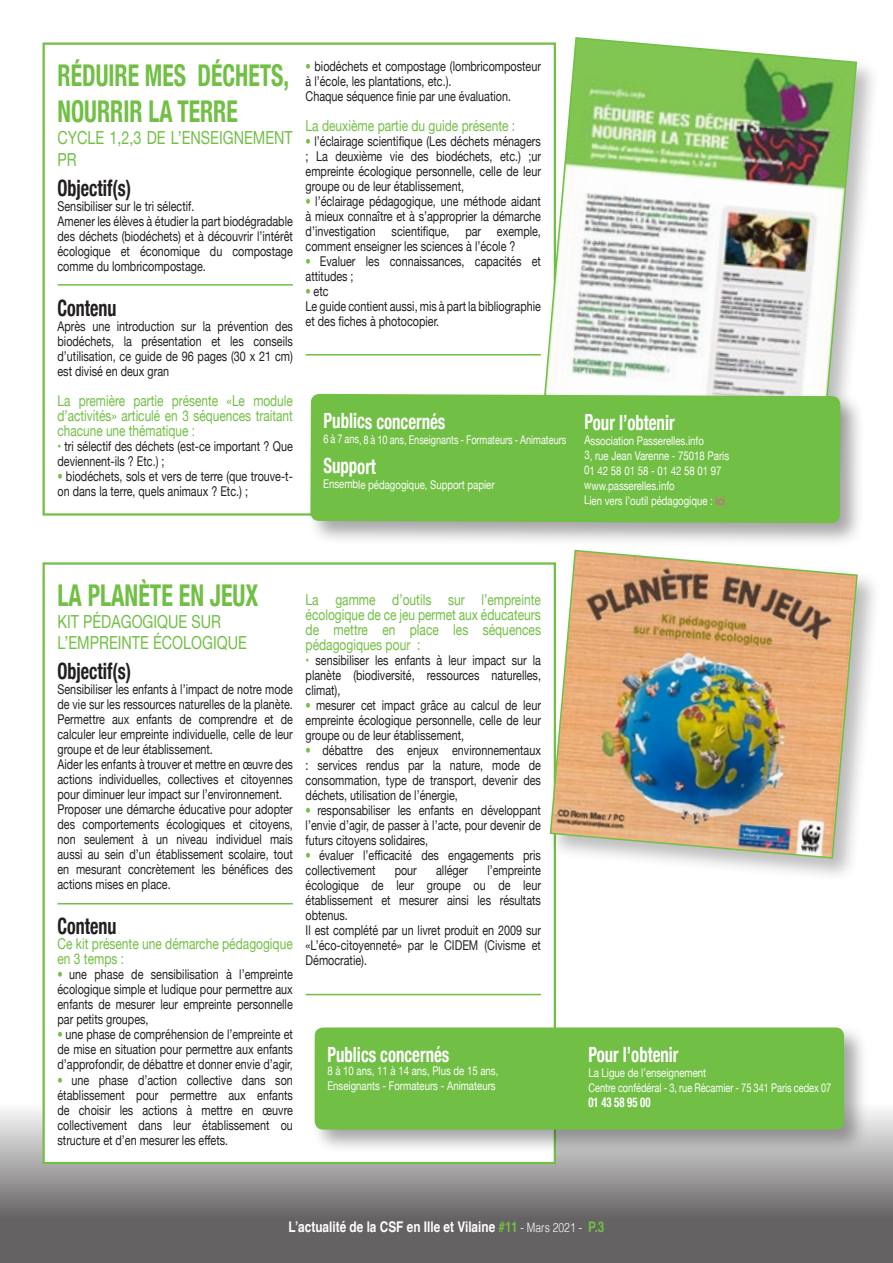
<style>
.page{position:relative;width:893px;height:1263px;background:#fff}
.page>*{position:absolute;margin:0;border:0;box-sizing:border-box;transform-origin:0 0}
.t1{font:700 condensed 30px "Helvetica Neue";color:#71bf44;scale:.79 1}
.t2{font:700 condensed 30px "Helvetica Neue";color:#71bf44;scale:.8 1}
.t3{font:700 condensed 22.5px "Helvetica Neue";color:#231f20;scale:.8 1}
.t4{font:700 condensed 21px "Helvetica Neue";letter-spacing:-.01em;color:#fff;scale:.8 1}
.t5{font:18px/21.6px "Helvetica Neue";color:#71bf44;scale:.8 1}
.t6{font:15px/15px "Helvetica Neue";color:#71bf44;scale:.8 1}
.t7{font:15px/15px "Helvetica Neue";color:#71bf44;text-align:justify;scale:.79 1}
.t8{font:700 14.7px "Helvetica";color:#fff;scale:.8 1}
.t9{font:13.5px/15px "Helvetica Neue";color:#231f20;text-align:justify;scale:.8 1}
.t10{font:700 condensed 13.5px "Helvetica Neue";color:#fff;scale:.8 1}
.t11{font:12px "Helvetica Neue";letter-spacing:-.01em;color:#fff;scale:.8 1}
.t12{font:12px "Helvetica Neue";letter-spacing:-.01em;color:#fff;scale:.76 1}
.t13{font:12px "Helvetica Neue";letter-spacing:-.01em;color:#fff;scale:.77 1}
.s1{color:#71bf44}
.s2{font-weight:700;font-stretch:condensed;color:#71bf44}
.s3{color:#ed4c9c}
.s4{font-weight:300;font-size:12.9px}
</style>
<div class="page">
<svg style="left:0;top:1095px;width:893px;height:168px;background:#7f7d7d"></svg>
<div style="left:44px;top:563px;width:511px;height:600px;background:#fff"></div>
<hr style="left:58px;top:903px;width:235px;height:1px;background:#71bf44">
<hr style="left:306px;top:994px;width:235px;height:1px;background:#71bf44">
<hr style="left:58px;top:284px;width:235px;height:2px;background:#71bf44">
<hr style="left:306px;top:354px;width:235px;height:1px;background:#71bf44">
<div style="left:547px;top:547px;width:335px;height:335px;background:#231f20;opacity:.3"></div>
<img style="left:549px;top:549px;width:310px;height:310px">
<div style="left:537px;top:34px;width:344px;height:453px;background:#231f20;opacity:.3"></div>
<img style="left:539px;top:36px;width:319px;height:354px">
<div style="left:307px;top:390px;width:558px;height:158px;background:#231f20;opacity:.4"></div>
<div style="left:310px;top:394px;width:530px;height:129px;background:#71bf44"></div>
<div style="left:311px;top:1024px;width:558px;height:130px;background:#231f20;opacity:.4"></div>
<div style="left:315px;top:1027px;width:529px;height:102px;background:#71bf44;border-radius:9px"></div>
<p class="t1" style="left:58px;top:51px;width:295px">RÉDUIRE MES DÉCHETS,</p>
<p class="t1" style="left:58px;top:87px;width:230px">NOURRIR LA TERRE</p>
<p class="t5" style="left:58px;top:128px;width:296px">CYCLE 1,2,3 DE L’ENSEIGNEMENT<br>PR</p>
<p class="t3" style="left:58px;top:169px;width:94px">Objectif(s)</p>
<p class="t9" style="left:58px;top:199px;width:172px">Sensibiliser sur le tri sélectif.</p>
<p class="t9" style="left:58px;top:214px;width:296px">Amener les élèves à étudier la part biodégradable des déchets (biodéchets) et à découvrir l’intérêt écologique et économique du compostage comme du lombricompostage.</p>
<p class="t3" style="left:58px;top:289px;width:75px">Contenu</p>
<p class="t9" style="left:58px;top:319px;width:296px">Après une introduction sur la prévention des biodéchets, la présentation et les conseils d’utilisation, ce guide de 96 pages (30 x 21 cm) est divisé en deux gran</p>
<p class="t7" style="left:58px;top:394px;width:299px">La première partie présente «Le module d’activités» articulé en 3 séquences traitant chacune une thématique :</p>
<p class="t9" style="left:58px;top:439px;width:296px"><span class="s1">•</span> tri sélectif des déchets (est-ce important ? Que deviennent-ils ? Etc.) ;</p>
<p class="t9" style="left:58px;top:469px;width:296px"><span class="s2">•</span> biodéchets, sols et vers de terre (que trouve-t&shy;on dans la terre, quels animaux ? Etc.) ;</p>
<p class="t9" style="left:306px;top:59px;width:296px"><span class="s2">•</span> biodéchets et compostage (lombricomposteur à l’école, les plantations, etc.).</p>
<p class="t9" style="left:306px;top:89px;width:258px">Chaque séquence finie par une évaluation.</p>
<p class="t6" style="left:306px;top:119px;width:264px">La deuxième partie du guide présente :</p>
<p class="t9" style="left:306px;top:134px;width:296px"><span class="s2">•</span> l’éclairage scientifique (Les déchets ménagers ; La deuxième vie des biodéchets, etc.) ;ur empreinte écologique personnelle, celle de leur groupe ou de leur établissement,</p>
<p class="t9" style="left:306px;top:194px;width:296px"><span class="s2">•</span> l’éclairage pédagogique, une méthode aidant à mieux connaître et à s’approprier la démarche d’investigation scientifique, par exemple, comment enseigner les sciences à l’école ?</p>
<p class="t9" style="left:306px;top:254px;width:296px"><span class="s2">•</span> Evaluer les connaissances, capacités et attitudes ;</p>
<p class="t9" style="left:306px;top:284px;width:30px"><span class="s2">•</span> etc</p>
<p class="t9" style="left:306px;top:299px;width:296px">Le guide contient aussi, mis à part la bibliographie et des fiches à photocopier.</p>
<p class="t4" style="left:324px;top:404px;width:154px">Publics concernés</p>
<p class="t12" style="left:323px;top:431px;width:321px">6 à 7 ans, 8 à 10 ans, Enseignants - Formateurs - Animateurs</p>
<p class="t4" style="left:323px;top:448px;width:67px">Support</p>
<p class="t11" style="left:323px;top:476px;width:216px">Ensemble pédagogique, Support papier</p>
<p class="t4" style="left:584px;top:405px;width:114px">Pour l’obtenir</p>
<p class="t11" style="left:584px;top:432px;width:151px">Association Passerelles.info</p>
<p class="t11" style="left:584px;top:447px;width:183px">3, rue Jean Varenne - 75018 Paris</p>
<p class="t11" style="left:584px;top:462px;width:173px">01 42 58 01 58 - 01 42 58 01 97</p>
<p class="t11" style="left:584px;top:477px;width:115px">www.passerelles.info</p>
<p class="t11" style="left:584px;top:492px;width:178px">Lien vers l’outil pédagogique : <span class="s3">ici</span></p>
<p class="t2" style="left:58px;top:571px;width:253px">LA PLANÈTE EN JEUX</p>
<p class="t5" style="left:58px;top:612px;width:206px">KIT PÉDAGOGIQUE SUR</p>
<p class="t5" style="left:58px;top:633px;width:238px">L’EMPREINTE ÉCOLOGIQUE</p>
<p class="t3" style="left:58px;top:653px;width:94px">Objectif(s)</p>
<p class="t9" style="left:58px;top:683px;width:296px">Sensibiliser les enfants à l’impact de notre mode de vie sur les ressources naturelles de la planète.</p>
<p class="t9" style="left:58px;top:713px;width:296px">Permettre aux enfants de comprendre et de calculer leur empreinte individuelle, celle de leur groupe et de leur établissement.</p>
<p class="t9" style="left:58px;top:758px;width:296px">Aider les enfants à trouver et mettre en œuvre des actions individuelles, collectives et citoyennes pour diminuer leur impact sur l’environnement.</p>
<p class="t9" style="left:58px;top:803px;width:296px">Proposer une démarche éducative pour adopter des comportements écologiques et citoyens, non seulement à un niveau individuel mais aussi au sein d’un établissement scolaire, tout en mesurant concrètement les bénéfices des actions mises en place.</p>
<p class="t3" style="left:58px;top:908px;width:75px">Contenu</p>
<p class="t6" style="left:58px;top:937px;width:296px">Ce kit présente une démarche pédagogique en 3 temps :</p>
<p class="t9" style="left:58px;top:968px;width:296px"><span class="s2">•</span> une phase de sensibilisation à l’empreinte écologique simple et ludique pour permettre aux enfants de mesurer leur empreinte personnelle par petits groupes,</p>
<p class="t9" style="left:58px;top:1028px;width:296px"><span class="s2">•</span> une phase de compréhension de l’empreinte et de mise en situation pour permettre aux enfants d’approfondir, de débattre et donner envie d’agir,</p>
<p class="t9" style="left:58px;top:1073px;width:296px"><span class="s2">•</span> une phase d’action collective dans son établissement pour permettre aux enfants de choisir les actions à mettre en œuvre collectivement dans leur établissement ou structure et d’en mesurer les effets.</p>
<p class="t6" style="left:306px;top:593px;width:296px;text-align:justify">La gamme d’outils sur l’empreinte écologique de ce jeu permet aux éducateurs de mettre en place les séquences pédagogiques pour :</p>
<p class="t9" style="left:306px;top:654px;width:296px"><span class="s1">•</span> sensibiliser les enfants à leur impact sur la planète (biodiversité, ressources naturelles, climat),</p>
<p class="t9" style="left:306px;top:699px;width:296px"><span class="s2">•</span> mesurer cet impact grâce au calcul de leur empreinte écologique personnelle, celle de leur groupe ou de leur établissement,</p>
<p class="t9" style="left:306px;top:744px;width:296px"><span class="s2">•</span> débattre des enjeux environnementaux : services rendus par la nature, mode de consommation, type de transport, devenir des déchets, utilisation de l’énergie,</p>
<p class="t9" style="left:306px;top:804px;width:296px"><span class="s2">•</span> responsabiliser les enfants en développant l’envie d’agir, de passer à l’acte, pour devenir de futurs citoyens solidaires,</p>
<p class="t9" style="left:306px;top:849px;width:296px"><span class="s2">•</span> évaluer l’efficacité des engagements pris collectivement</p>
<p class="t9" style="left:395px;top:864px;width:29px">pour</p>
<p class="t9" style="left:436px;top:864px;width:41px">alléger</p>
<p class="t9" style="left:306px;top:864px;width:296px;text-indent:182px">l’empreinte écologique de leur groupe ou de leur établissement et mesurer ainsi les résultats obtenus.</p>
<p class="t9" style="left:306px;top:924px;width:296px">Il est complété par un livret produit en 2009 sur «L’éco-citoyenneté» par le CIDEM (Civisme et Démocratie).</p>
<p class="t4" style="left:327px;top:1037px;width:154px">Publics concernés</p>
<p class="t11" style="left:327px;top:1062px;width:215px">8 à 10 ans, 11 à 14 ans, Plus de 15 ans,</p>
<p class="t11" style="left:327px;top:1077px;width:212px">Enseignants - Formateurs - Animateurs</p>
<p class="t4" style="left:588px;top:1037px;width:114px">Pour l’obtenir</p>
<p class="t11" style="left:588px;top:1064px;width:149px">La Ligue de l’enseignement</p>
<p class="t13" style="left:588px;top:1079px;width:317px">Centre confédéral - 3, rue Récamier - 75 341 Paris cedex 07</p>
<p class="t10" style="left:588px;top:1091px;width:79px">01 43 58 95 00</p>
<p class="t8" style="left:288px;top:1215px;width:397px">L’actualité de la CSF en Ille et Vilaine <span class="s1">#11</span> <span class="s4">- Mars 2021 -</span> <span class="s1">P.3</span></p>
</div>
